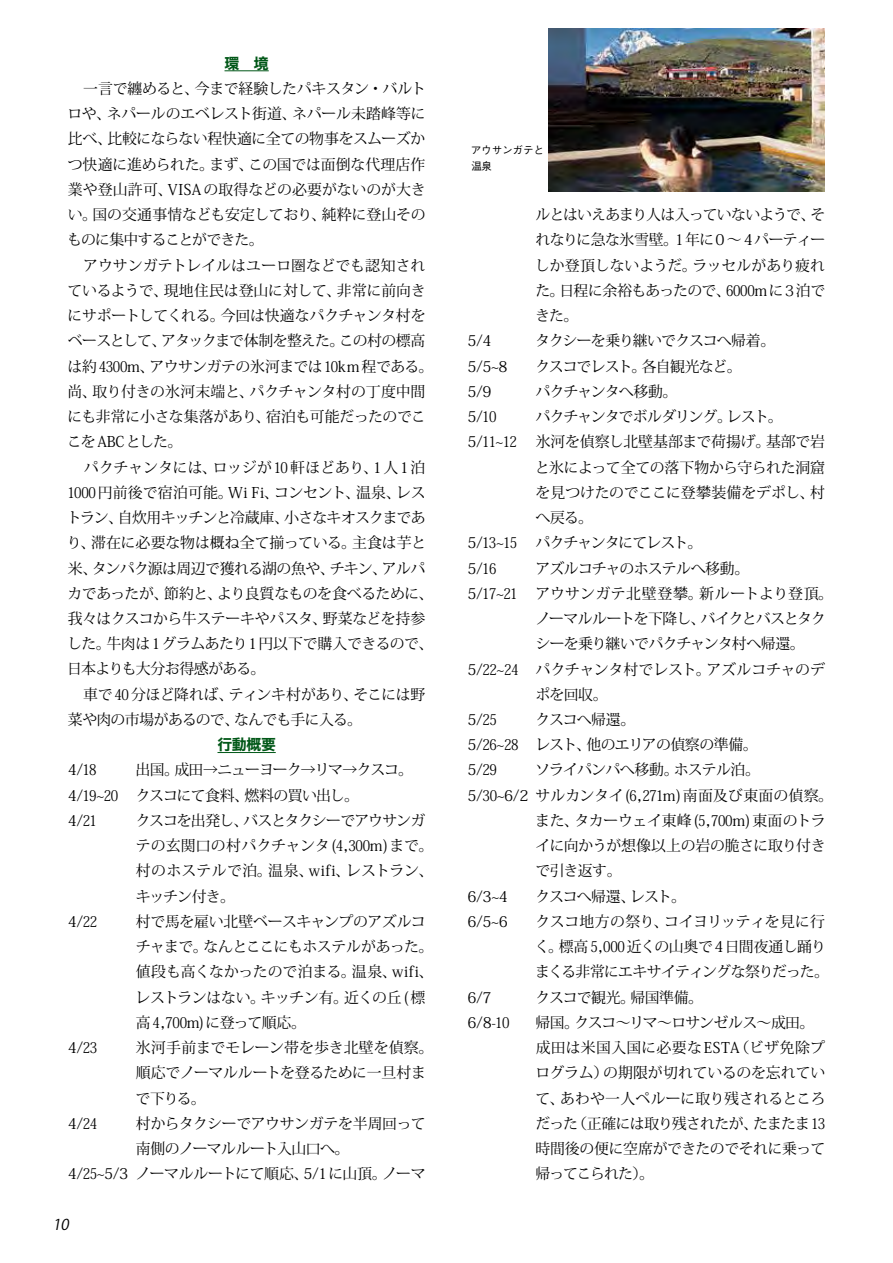
<style>
.page{position:relative;width:893px;height:1263px;background:#fff}
.page>*{position:absolute;margin:0;border:0;box-sizing:border-box;transform-origin:0 0}
.t1{font:14.85px/25.2px "Koz Min Pro";letter-spacing:-.03em;color:#000}
.t2{font:14.85px/25.2px "Koz Min Pro";letter-spacing:-.065em;color:#000}
.t3{font:14.85px/25.2px "Koz Min Pro";letter-spacing:-.01em;color:#000}
.t4{font:14.85px "Koz Min Pro";letter-spacing:-.055em;color:#000}
.t5{font:14.85px "Koz Min Pro";letter-spacing:.005em;color:#000}
.t6{font:14.85px "Koz Min Pro";letter-spacing:-.06em;color:#000}
.t7{font:14.85px "Koz Min Pro";letter-spacing:.025em;color:#000}
.t8{font:14.85px "Koz Min Pro";letter-spacing:-.05em;color:#000}
.t9{font:14.85px "Koz Min Pro";letter-spacing:-.07em;color:#000}
.t10{font:14.85px "Hira Kaku Std W7";color:#005717}
.t11{font:italic 14.85px "Koz Go Pro";color:#000}
.t12{font:500 10.65px/15.9px "Gothic BBB Pro";letter-spacing:-.03em;color:#000}
</style>
<div class="page">
<hr style="left:224px;top:70px;width:45px;height:1px;background:#005717">
<hr style="left:217px;top:752px;width:59px;height:1px;background:#005717">
<img style="left:548px;top:28px;width:277px;height:163px">
<p class="t10" style="left:224px;top:51px;width:46px">環　境</p>
<p class="t1" style="left:67px;top:75px;width:368px">　一言で纏めると、今まで経験したパキスタン・バルトロや、ネパールのエベレスト街道、ネパール未踏峰等に比べ、比較にならない程快適に全ての物事をスムーズかつ快適に進められた。まず、この国では面倒な代理店作業や登山許可、VISAの取得などの必要がないのが大きい。国の交通事情なども安定しており、純粋に登山そのものに集中することができた。<br>　アウサンガテトレイルはユーロ圏などでも認知されているようで、現地住民は登山に対して、非常に前向きにサポートしてくれる。今回は快適なパクチャンタ村をベースとして、アタックまで体制を整えた。この村の標高は約4300m、アウサンガテの氷河までは10km 程である。尚、取り付きの氷河末端と、パクチャンタ村の丁度中間にも非常に小さな集落があり、宿泊も可能だったのでここをABCとした。<br>　パクチャンタには、ロッジが10 軒ほどあり、1人1泊<br>1000円前後で宿泊可能。Wi Fi、コンセント、温泉、レストラン、自炊用キッチンと冷蔵庫、小さなキオスクまであり、滞在に必要な物は概ね全て揃っている。主食は芋と米、タンパク源は周辺で獲れる湖の魚や、チキン、アルパカであったが、節約と、より良質なものを食べるために、我々はクスコから牛ステーキやパスタ、野菜などを持参した。牛肉は1グラムあたり1円以下で購入できるので、日本よりも大分お得感がある。<br>　車で40 分ほど降れば、ティンキ村があり、そこには野菜や肉の市場があるので、なんでも手に入る。</p>
<p class="t10" style="left:217px;top:733px;width:60px">行動概要</p>
<p class="t1" style="left:68px;top:757px;width:31px">4/18</p>
<p class="t2" style="left:68px;top:757px;width:347px;text-indent:68px">出国。成田→ニューヨーク→リマ→クスコ。<br>4/19~20 クスコにて食料、燃料の買い出し。<br>4/21</p>
<p class="t1" style="left:135px;top:807px;width:300px">クスコを出発し、バスとタクシーでアウサンガテの玄関口の村パクチャンタ(4,300m)まで。村のホステルで泊。温泉、wifi、レストラン、キッチン付き。</p>
<p class="t1" style="left:68px;top:908px;width:31px">4/22</p>
<p class="t1" style="left:135px;top:908px;width:300px">村で馬を雇い北壁ベースキャンプのアズルコチャまで。なんとここにもホステルがあった。値段も高くなかったので泊まる。温泉、wifi、レストランはない。キッチン有。近くの丘( 標高4,700m)に登って順応。</p>
<p class="t1" style="left:68px;top:1034px;width:31px">4/23</p>
<p class="t3" style="left:136px;top:1034px;width:299px">氷河手前までモレーン帯を歩き北壁を偵察。順応でノーマルルートを登るために一旦村まで下りる。</p>
<p class="t1" style="left:68px;top:1110px;width:31px">4/24</p>
<p class="t1" style="left:136px;top:1110px;width:291px">村からタクシーでアウサンガテを半周回って</p>
<p class="t1" style="left:136px;top:1135px;width:215px">南側のノーマルルート入山口へ。</p>
<p class="t1" style="left:68px;top:1161px;width:359px">4/25~5/3 ノーマルルートにて順応、5/1に山頂。ノーマ</p>
<p class="t11" style="left:52px;top:1214px;width:21px">10</p>
<p class="t12" style="left:471px;top:141px;width:75px">アウサンガテと温泉</p>
<p class="t1" style="left:535px;top:202px;width:292px;text-align:justify">ルとはいえあまり人は入っていないようで、それなりに急な氷雪壁。１年に0 〜 4パーティーしか登頂しないようだ。ラッセルがあり疲れた。日程に余裕もあったので、6000mに３泊できた。</p>
<p class="t1" style="left:467px;top:328px;width:26px">5/4</p>
<p class="t4" style="left:535px;top:330px;width:242px">タクシーを乗り継いでクスコへ帰着。</p>
<p class="t1" style="left:467px;top:353px;width:42px">5/5~8</p>
<p class="t9" style="left:535px;top:356px;width:208px">クスコでレスト。各自観光など。</p>
<p class="t1" style="left:467px;top:378px;width:26px">5/9</p>
<p class="t6" style="left:536px;top:381px;width:143px">パクチャンタへ移動。</p>
<p class="t1" style="left:467px;top:403px;width:31px">5/10</p>
<p class="t6" style="left:536px;top:406px;width:249px">パクチャンタでボルダリング。レスト。</p>
<p class="t1" style="left:467px;top:429px;width:51px">5/11~12</p>
<p class="t1" style="left:535px;top:429px;width:292px;text-align:justify">氷河を偵察し北壁基部まで荷揚げ。基部で岩と氷によって全ての落下物から守られた洞窟を見つけたのでここに登攀装備をデポし、村へ戻る。</p>
<p class="t1" style="left:467px;top:530px;width:47px">5/13~15</p>
<p class="t2" style="left:536px;top:530px;width:168px">パクチャンタにてレスト。</p>
<p class="t1" style="left:467px;top:555px;width:26px">5/16</p>
<p class="t4" style="left:535px;top:558px;width:215px">アズルコチャのホステルへ移動。</p>
<p class="t7" style="left:467px;top:583px;width:367px">5/17~21 アウサンガテ北壁登攀。新ルートより登頂。</p>
<p class="t2" style="left:535px;top:605px;width:292px">ノーマルルートを下降し、バイクとバスとタク</p>
<p class="t8" style="left:535px;top:633px;width:271px">シーを乗り継いでパクチャンタ村へ帰還。</p>
<p class="t3" style="left:467px;top:656px;width:359px">5/22~24 パクチャンタ村でレスト。アズルコチャのデ</p>
<p class="t1" style="left:535px;top:681px;width:74px">ポを回収。</p>
<p class="t1" style="left:467px;top:706px;width:26px">5/25</p>
<p class="t1" style="left:467px;top:706px;width:292px;text-indent:68px">クスコへ帰還。<br>5/26~28 レスト、他のエリアの偵察の準備。<br>5/29</p>
<p class="t1" style="left:535px;top:757px;width:226px">ソライパンパへ移動。ホステル泊。</p>
<p class="t5" style="left:467px;top:785px;width:367px">5/30~6/2 サルカンタイ(6,271m)南面及び東面の偵察。</p>
<p class="t1" style="left:535px;top:807px;width:292px">また、タカーウェイ東峰(5,700m)東面のトラ</p>
<p class="t1" style="left:536px;top:833px;width:291px">イに向かうが想像以上の岩の脆さに取り付き</p>
<p class="t1" style="left:535px;top:858px;width:88px">で引き返す。</p>
<p class="t1" style="left:468px;top:883px;width:42px">6/3~4</p>
<p class="t4" style="left:535px;top:886px;width:152px">クスコへ帰還、レスト。</p>
<p class="t1" style="left:468px;top:908px;width:42px">6/5~6</p>
<p class="t1" style="left:535px;top:908px;width:296px">クスコ地方の祭り、コイヨリッティを見に行く。標高5,000近くの山奥で4日間夜通し踊りまくる非常にエキサイティングな祭りだった。</p>
<p class="t1" style="left:468px;top:984px;width:26px">6/7</p>
<p class="t1" style="left:535px;top:984px;width:170px">クスコで観光。帰国準備。</p>
<p class="t1" style="left:467px;top:1009px;width:43px">6/8-10</p>
<p class="t1" style="left:535px;top:1009px;width:292px">帰国。クスコ～リマ～ロサンゼルス～成田。成田は米国入国に必要なESTA（ビザ免除プログラム）の期限が切れているのを忘れていて、あわや一人ペルーに取り残されるところだった（正確には取り残されたが、たまたま13時間後の便に空席ができたのでそれに乗って帰ってこられた）。</p>
</div>
